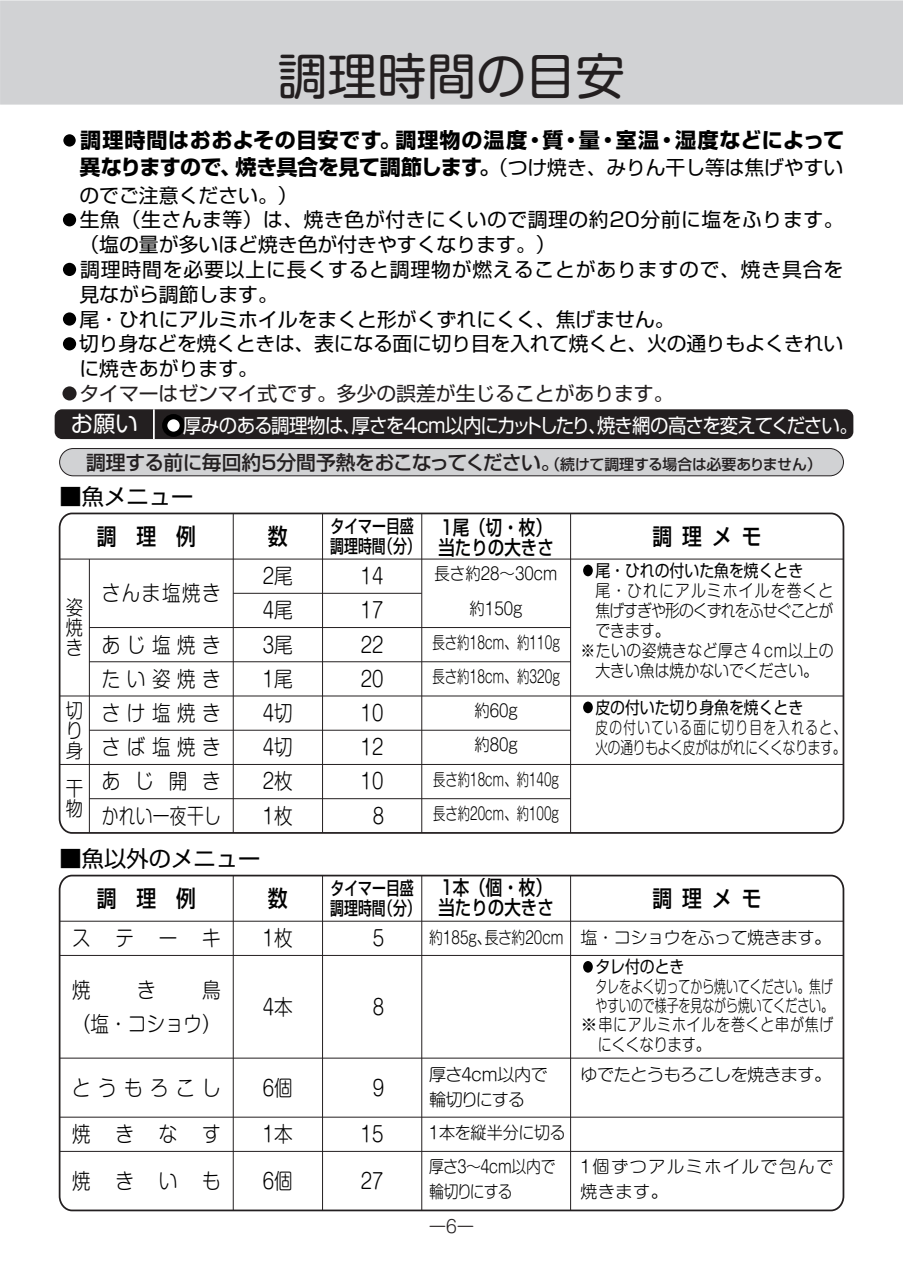
<style>
.page{position:relative;width:903px;height:1275px;background:#fff}
.page>*{position:absolute;margin:0;border:0;box-sizing:border-box;transform-origin:0 0}
.t1{font:49.52px "Shin M Go Pro";color:#231f20}
.t2{font:500 22.75px "Shin Go Pro";letter-spacing:.5em;color:#000;scale:.87 1}
.t3{font:22.4px "Shin Go Pro";color:#000}
.t4{font:300 21.35px/34.3px "Shin M Go Pro";letter-spacing:.08em;color:#000;text-align:justify;scale:.87 1}
.t5{font:300 21.35px/34.3px "Shin M Go Pro";color:#000;text-align:center;scale:.87 1}
.t6{font:700 21px/27.3px "Shin Go Pro";letter-spacing:.005em;color:#000;text-align:right}
.t7{font:500 19.95px/19.9px "Shin Go Pro";color:#000;scale:.83 1}
.t8{font:300 19.95px/19.9px "Shin M Go Pro";color:#000;text-align:justify;scale:.87 1}
.t9{font:19.78px/24.8px "Shin Go Pro";color:#000}
.t10{font:19.78px/24.8px "Shin Go Pro";letter-spacing:.025em;color:#000}
.t11{font:19.78px/24.8px "Shin Go Pro";letter-spacing:.04em;color:#000}
.t12{font:19.78px "Shin Go Pro";letter-spacing:-.055em;color:#fff}
.t13{font:500 19.78px "Shin Go Pro";letter-spacing:-.03em;color:#231f20}
.t14{font:19.78px "Shin Go Pro";color:#231f20}
.t15{font:500 18.2px/19.9px "Shin Go Pro";color:#000;scale:.76 1}
.t16{font:300 17.5px "Shin M Go Pro";color:#231f20}
.t17{font:300 17.15px/34.3px "Shin M Go Pro";color:#000;text-align:center;scale:.9 1}
.t18{font:300 17.15px "Shin M Go Pro";color:#000;scale:.7 1}
.t19{font:300 17.15px/19.9px "Shin M Go Pro";color:#000;scale:.74 1}
.t20{font:17.15px "Shin Go Pro";color:#000;scale:.87 1}
.t21{font:300 17.15px "Shin M Go Pro";letter-spacing:-.025em;color:#000;scale:.81 1}
.t22{font:300 17.15px "Shin M Go Pro";color:#000;scale:.87 1}
.t23{font:300 17.15px/24.8px "Shin M Go Pro";letter-spacing:.09em;color:#000}
.t24{font:300 17.15px "Shin M Go Pro";letter-spacing:-.065em;color:#000;scale:.87 1}
.t25{font:300 17.15px "Shin M Go Pro";letter-spacing:.03em;color:#000;scale:.87 1}
.t26{font:300 17.15px "Shin M Go Pro";letter-spacing:.05em;color:#000}
.t27{font:300 17.15px/24.8px "Shin M Go Pro";letter-spacing:-.04em;color:#000;scale:.87 1}
.t28{font:300 17.15px "Shin M Go Pro";letter-spacing:.07em;color:#000;scale:.87 1}
.t29{font:300 17.15px "Shin M Go Pro";letter-spacing:-.025em;color:#000}
.t30{font:300 17.15px/24.8px "Shin M Go Pro";letter-spacing:-.04em;color:#000}
.t31{font:300 17.15px "Shin M Go Pro";letter-spacing:-.02em;color:#000;scale:.94 1}
.t32{font:300 17.15px "Shin M Go Pro";color:#000;scale:.82 1}
.s1{font-weight:400;font-size:19.78px}
.s2{font-family:"Shin M Go Pro";font-size:22.4px}
.s3{font-size:14.88px}
</style>
<div class="page">
<div style="left:0;top:0;width:903px;height:105px;background:#d1d2d4"></div>
<svg style="left:59px;top:513px;width:785px;height:321px"></svg>
<svg style="left:59px;top:448px;width:785px;height:28px;background:#c6c7c9"></svg>
<div style="left:55px;top:409px;width:798px;height:31px;background:#231f20"></div>
<svg style="left:59px;top:875px;width:785px;height:336px"></svg>
<h1 class="t1" style="left:278px;top:36px;width:349px">調理時間の目安</h1>
<p class="t6" style="left:60px;top:124px;width:786px"><span class="s1">●</span>調理時間はおおよその目安です。調理物の温度・質・量・室温・湿度などによって異なりますので、焼き具合を見て調節します。<span class="s1">（つけ焼き、みりん干し等は焦げやすい</span></p>
<p class="t9" style="left:79px;top:180px;width:220px">のでご注意ください。）</p>
<p class="t10" style="left:79px;top:205px;width:766px;text-indent:-20px">●生魚（生さんま等）は、焼き色が付きにくいので調理の約20分前に塩をふります。（塩の量が多いほど焼き色が付きやすくなります。）</p>
<p class="t11" style="left:79px;top:255px;width:765px;text-indent:-20px">●調理時間を必要以上に長くすると調理物が燃えることがありますので、焼き具合を見ながら調節します。</p>
<p class="t9" style="left:60px;top:304px;width:617px">●尾・ひれにアルミホイルをまくと形がくずれにくく、焦げません。</p>
<p class="t9" style="left:79px;top:329px;width:765px;text-indent:-20px">●切り身などを焼くときは、表になる面に切り目を入れて焼くと、火の通りもよくきれいに焼きあがります。</p>
<p class="t14" style="left:60px;top:377px;width:615px">●タイマーはゼンマイ式です。多少の誤差が生じることがあります。</p>
<p class="t12" style="left:71px;top:409px;width:788px"><span class="s2">お願い</span> ●厚みのある調理物は、厚さを4cm以内にカットしたり、焼き網の高さを変えてください。</p>
<p class="t13" style="left:86px;top:446px;width:737px">調理する前に毎回約5分間予熱をおこなってください。<span class="s3">（続けて調理する場合は必要ありません）</span></p>
<p class="t3" style="left:60px;top:478px;width:135px">■魚メニュー</p>
<p class="t8" style="left:66px;top:595px;width:21px">姿焼き</p>
<p class="t8" style="left:66px;top:698px;width:21px">切り身</p>
<p class="t8" style="left:66px;top:776px;width:21px">干物</p>
<p class="t15" style="left:330px;top:514px;width:121px">タイマー目盛調理時間（分）</p>
<p class="t7" style="left:438px;top:515px;width:141px">1尾（切・枚）当たりの大きさ</p>
<p class="t2" style="left:97px;top:518px;width:116px">調　理　例</p>
<p class="t2" style="left:268px;top:518px;width:24px">数</p>
<p class="t2" style="left:652px;top:518px;width:127px">調理メモ</p>
<p class="t4" style="left:102px;top:573px;width:138px">さんま塩焼き</p>
<p class="t4" style="left:102px;top:625px;width:138px">あじ塩焼きたい姿焼きさけ塩焼きさば塩焼きあじ開きかれい一夜干し</p>
<p class="t4" style="left:263px;top:556px;width:36px">2尾4尾3尾1尾4切4切2枚1枚</p>
<p class="t17" style="left:432px;top:555px;width:143px">長さ約28～30cm約150g<br>長さ約18cm、約110g長さ約18cm、約320g約60g<br>約80g<br>長さ約18cm、約140g長さ約20cm、約100g</p>
<p class="t5" style="left:361px;top:556px;width:28px">14<br>17<br>22<br>20<br>10<br>12<br>10<br>8</p>
<p class="t20" style="left:580px;top:556px;width:258px">●尾・ひれの付いた魚を焼くとき</p>
<p class="t28" style="left:595px;top:577px;width:275px">尾・ひれにアルミホイルを巻くと</p>
<p class="t24" style="left:595px;top:597px;width:275px">焦げすぎや形のくずれをふせぐことが</p>
<p class="t22" style="left:595px;top:617px;width:87px">できます。</p>
<p class="t25" style="left:580px;top:637px;width:292px">※たいの姿焼きなど厚さ４cm以上の</p>
<p class="t22" style="left:580px;top:657px;width:275px">　大きい魚は焼かないでください。</p>
<p class="t20" style="left:580px;top:693px;width:258px">●皮の付いた切り身魚を焼くとき</p>
<p class="t19" style="left:595px;top:715px;width:340px">皮の付いている面に切り目を入れると、火の通りもよく皮がはがれにくくなります。</p>
<p class="t3" style="left:60px;top:840px;width:202px">■魚以外のメニュー</p>
<p class="t15" style="left:330px;top:876px;width:121px">タイマー目盛調理時間（分）</p>
<p class="t7" style="left:438px;top:875px;width:141px">1本（個・枚）当たりの大きさ</p>
<p class="t2" style="left:97px;top:880px;width:116px">調　理　例</p>
<p class="t2" style="left:268px;top:880px;width:24px">数</p>
<p class="t2" style="left:652px;top:880px;width:127px">調理メモ</p>
<p class="t4" style="left:72px;top:918px;width:173px">ステーキ</p>
<p class="t4" style="left:72px;top:970px;width:23px">焼</p>
<p class="t4" style="left:137px;top:970px;width:23px">き</p>
<p class="t4" style="left:72px;top:970px;width:173px;text-align:right">鳥<br>（塩・コショウ）</p>
<p class="t4" style="left:72px;top:1062px;width:173px;line-height:46.6px">とうもろこし焼きなす焼きいも</p>
<p class="t4" style="left:263px;top:918px;width:36px">1枚</p>
<p class="t4" style="left:263px;top:987px;width:36px">4本</p>
<p class="t4" style="left:263px;top:1062px;width:36px;line-height:46.6px">6個1本6個</p>
<p class="t4" style="left:373px;top:918px;width:15px">5</p>
<p class="t4" style="left:373px;top:987px;width:15px">8</p>
<p class="t4" style="left:361px;top:1062px;width:28px;line-height:46.6px;text-align:center">9<br>15<br>27</p>
<p class="t21" style="left:429px;top:924px;width:498px">約185g、長さ約20cm 塩・コショウをふって焼きます。</p>
<p class="t30" style="left:429px;top:1060px;width:120px">厚さ4cm以内で輪切りにする</p>
<p class="t31" style="left:429px;top:1119px;width:147px">1本を縦半分に切る</p>
<p class="t27" style="left:429px;top:1152px;width:147px">厚さ3～4cm以内で輪切りにする</p>
<p class="t16" style="left:429px;top:1212px;width:47px">ー6ー</p>
<p class="t20" style="left:580px;top:953px;width:121px">●タレ付のとき</p>
<p class="t18" style="left:595px;top:972px;width:341px">タレをよく切ってから焼いてください。焦げ</p>
<p class="t18" style="left:595px;top:992px;width:341px">やすいので様子を見ながら焼いてください。</p>
<p class="t26" style="left:580px;top:1011px;width:254px">※串にアルミホイルを巻くと串が焦げ</p>
<p class="t32" style="left:598px;top:1030px;width:138px">にくくなります。</p>
<p class="t29" style="left:580px;top:1061px;width:252px">ゆでたとうもろこしを焼きます。</p>
<p class="t23" style="left:580px;top:1152px;width:254px">1個ずつアルミホイルで包んで焼きます。</p>
</div>
